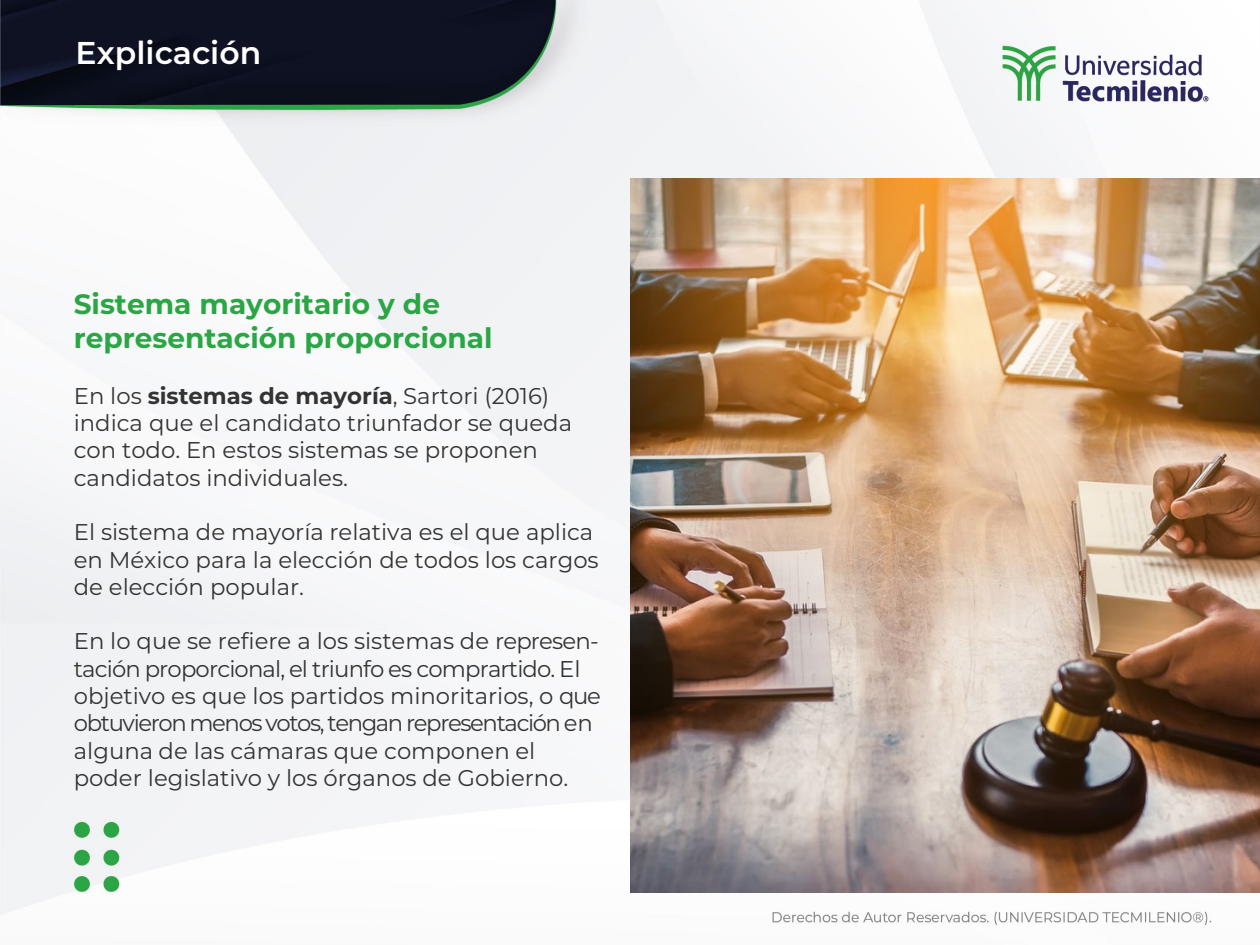
<style>
.page{position:relative;width:1260px;height:945px;background:#fff}
.page>*{position:absolute;margin:0;border:0;box-sizing:border-box;transform-origin:0 0}
.t1{font:600 31.5px "Montserrat";color:#fff}
.t2{font:700 28px/33.6px "Montserrat";color:#2aa645}
.t3{font:22.75px/27.3px "Montserrat";color:#333}
.s1{font-weight:700}
</style>
<div class="page">
<img style="left:0;top:0;width:1260px;height:925px">
<img style="left:630px;top:178px;width:630px;height:714px">
<h1 class="t1" style="left:76px;top:31px;width:187px">Explicación</h1>
<p class="t2" style="left:74px;top:286px;width:420px">Sistema mayoritario y de representación proporcional</p>
<p class="t3" style="left:74px;top:381px;width:500px">En los <span class="s1">sistemas de mayoría</span>, Sartori (2016) indica que el candidato triunfador se queda con todo. En estos sistemas se proponen candidatos individuales.</p>
<p class="t3" style="left:74px;top:518px;width:526px">El sistema de mayoría relativa es el que aplica en México para la elección de todos los cargos de elección popular.</p>
<p class="t3" style="left:74px;top:627px;width:529px">En lo que se refiere a los sistemas de represen&shy;tación proporcional, el triunfo es comprartido. El objetivo es que los partidos minoritarios, o que obtuvieron menos votos, tengan representación en alguna de las cámaras que componen el poder legislativo y los órganos de Gobierno.</p>
</div>
